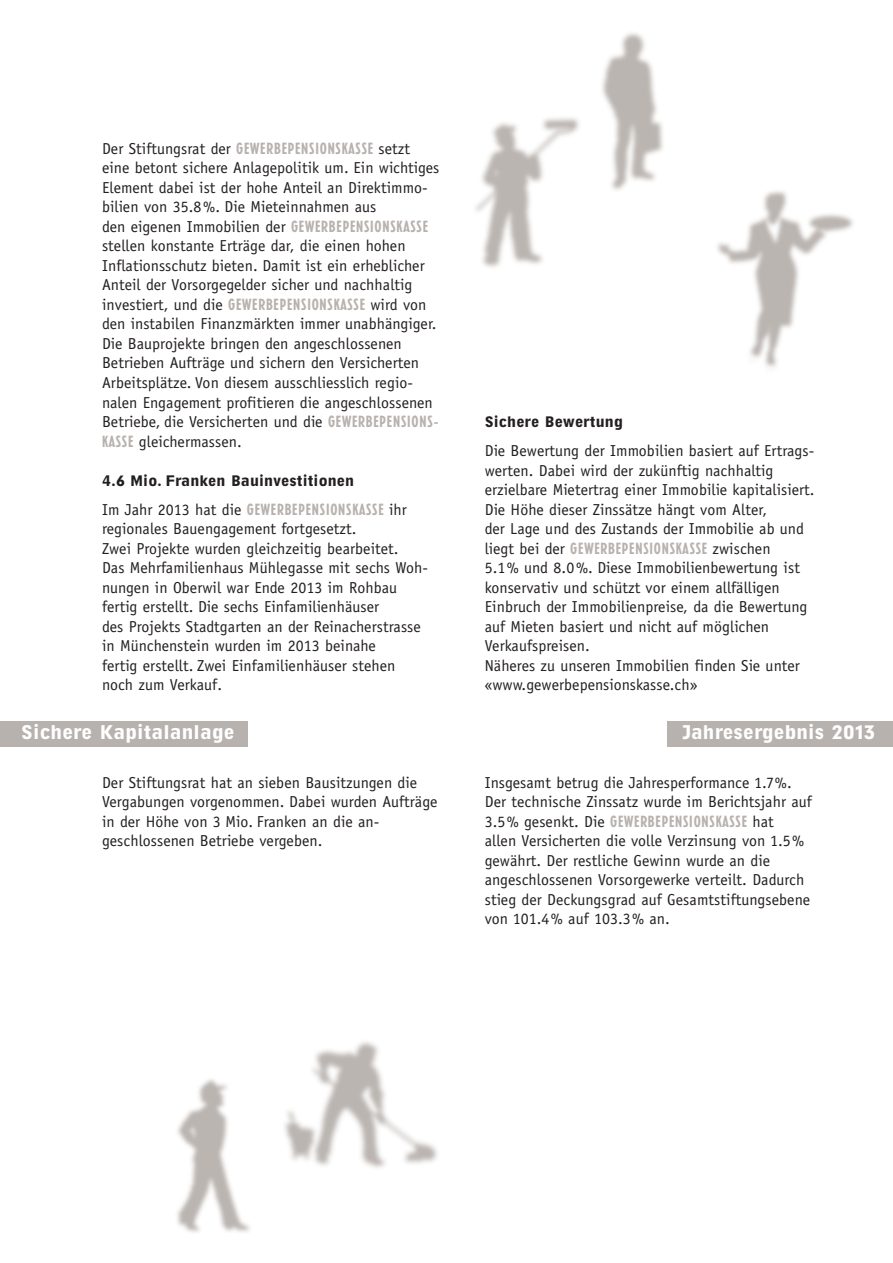
<style>
.page{position:relative;width:893px;height:1263px;background:#fff}
.page>*{position:absolute;margin:0;border:0;box-sizing:border-box;transform-origin:0 0}
.t1{font:18.75px "Rundfunk Grotesk";letter-spacing:.01em;color:#fff}
.t2{font:700 condensed 16.05px "Erbar";letter-spacing:.05em;color:#b8b2ae}
.t3{font:15.9px/19.5px "Officina Sans";letter-spacing:.005em;color:#231f20}
.t4{font:14.4px "Rundfunk Grotesk";letter-spacing:.01em;color:#231f20}
.s1{font-family:"Erbar";font-weight:700;font-stretch:condensed;font-size:16.05px;color:#b8b2ae}
.s2{font-family:"Officina Sans";font-weight:400;font-stretch:normal;font-size:15.9px;color:#231f20}
</style>
<div class="page">
<div style="left:668px;top:721px;width:225px;height:25px;background:#b8b2ae"></div>
<img style="left:475px;top:117px;width:104px;height:151px">
<img style="left:717px;top:191px;width:136px;height:177px">
<img style="left:602px;top:33px;width:61px;height:157px">
<img style="left:177px;top:1079px;width:73px;height:154px">
<img style="left:284px;top:1041px;width:154px;height:127px">
<div style="left:0;top:721px;width:248px;height:25px;background:#b8b2ae"></div>
<p class="t3" style="left:102px;top:140px;width:339px">Der Stiftungsrat der <span class="s1">GEWERBEPENSIONSKASSE</span> setzt eine betont sichere Anlagepolitik um. Ein wichtiges Element dabei ist der hohe Anteil an Direktimmo&shy;bilien von 35.8%. Die Mieteinnahmen aus<br>den eigenen Immobilien der <span class="s1">GEWERBEPENSIONSKASSE </span>stellen konstante Erträge dar, die einen hohen Inflationsschutz bieten. Damit ist ein erheblicher Anteil der Vorsorgegelder sicher und nachhaltig investiert, und die <span class="s1">GEWERBEPENSIONSKASSE</span> wird von den instabilen Finanzmärkten immer unabhängiger.<br>Die Bauprojekte bringen den angeschlossenen Betrieben Aufträge und sichern den Versicherten Arbeitsplätze. Von diesem ausschliesslich regio&shy;nalen Engagement profitieren die angeschlossenen Betriebe, die Versicherten und die <span class="s1">GEWERBEPENSIONS-KASSE</span> gleichermassen.</p>
<p class="t4" style="left:102px;top:475px;width:254px">4.6 Mio. Franken Bauinvestitionen</p>
<p class="t2" style="left:102px;top:500px;width:306px"><span class="s2">Im Jahr 2013 hat die</span> GEWERBEPENSIONSKASSE <span class="s2">ihr</span></p>
<p class="t3" style="left:102px;top:520px;width:328px">regionales Bauengagement fortgesetzt.<br>Zwei Projekte wurden gleichzeitig bearbeitet.<br>Das Mehrfamilienhaus Mühlegasse mit sechs Woh&shy;nungen in Oberwil war Ende 2013 im Rohbau fertig erstellt. Die sechs Einfamilienhäuser<br>des Projekts Stadtgarten an der Reinacherstrasse in Münchenstein wurden im 2013 beinahe<br>fertig erstellt. Zwei Einfamilienhäuser stehen noch zum Verkauf.</p>
<p class="t1" style="left:21px;top:725px;width:215px">Sichere Kapitalanlage</p>
<p class="t3" style="left:102px;top:774px;width:337px">Der Stiftungsrat hat an sieben Bausitzungen die Vergabungen vorgenommen. Dabei wurden Aufträge in der Höhe von 3 Mio. Franken an die an&shy;geschlossenen Betriebe vergeben.</p>
<p class="t4" style="left:485px;top:416px;width:140px">Sichere Bewertung</p>
<p class="t3" style="left:485px;top:442px;width:331px">Die Bewertung der Immobilien basiert auf Ertrags&shy;werten. Dabei wird der zukünftig nachhaltig erzielbare Mietertrag einer Immobilie kapitalisiert.<br>Die Höhe dieser Zinssätze hängt vom Alter,<br>der Lage und des Zustands der Immobilie ab und</p>
<p class="t2" style="left:485px;top:539px;width:287px"><span class="s2">liegt bei der</span> GEWERBEPENSIONSKASSE <span class="s2">zwischen</span></p>
<p class="t3" style="left:485px;top:559px;width:324px">5.1% und 8.0%. Diese Immobilienbewertung ist konservativ und schützt vor einem allfälligen Einbruch der Immobilienpreise, da die Bewertung auf Mieten basiert und nicht auf möglichen Verkaufspreisen.<br>Näheres zu unseren Immobilien finden Sie unter «www.gewerbepensionskasse.ch»</p>
<p class="t1" style="left:682px;top:725px;width:195px">Jahresergebnis 2013</p>
<p class="t3" style="left:485px;top:774px;width:329px">Insgesamt betrug die Jahresperformance 1.7%.<br>Der technische Zinssatz wurde im Berichtsjahr auf</p>
<p class="t2" style="left:485px;top:812px;width:290px"><span class="s2">3.5% gesenkt. Die</span> GEWERBEPENSIONSKASSE <span class="s2">hat</span></p>
<p class="t3" style="left:485px;top:832px;width:327px">allen Versicherten die volle Verzinsung von 1.5% gewährt. Der restliche Gewinn wurde an die angeschlossenen Vorsorgewerke verteilt. Dadurch stieg der Deckungsgrad auf Gesamtstiftungsebene von 101.4% auf 103.3% an.</p>
</div>
